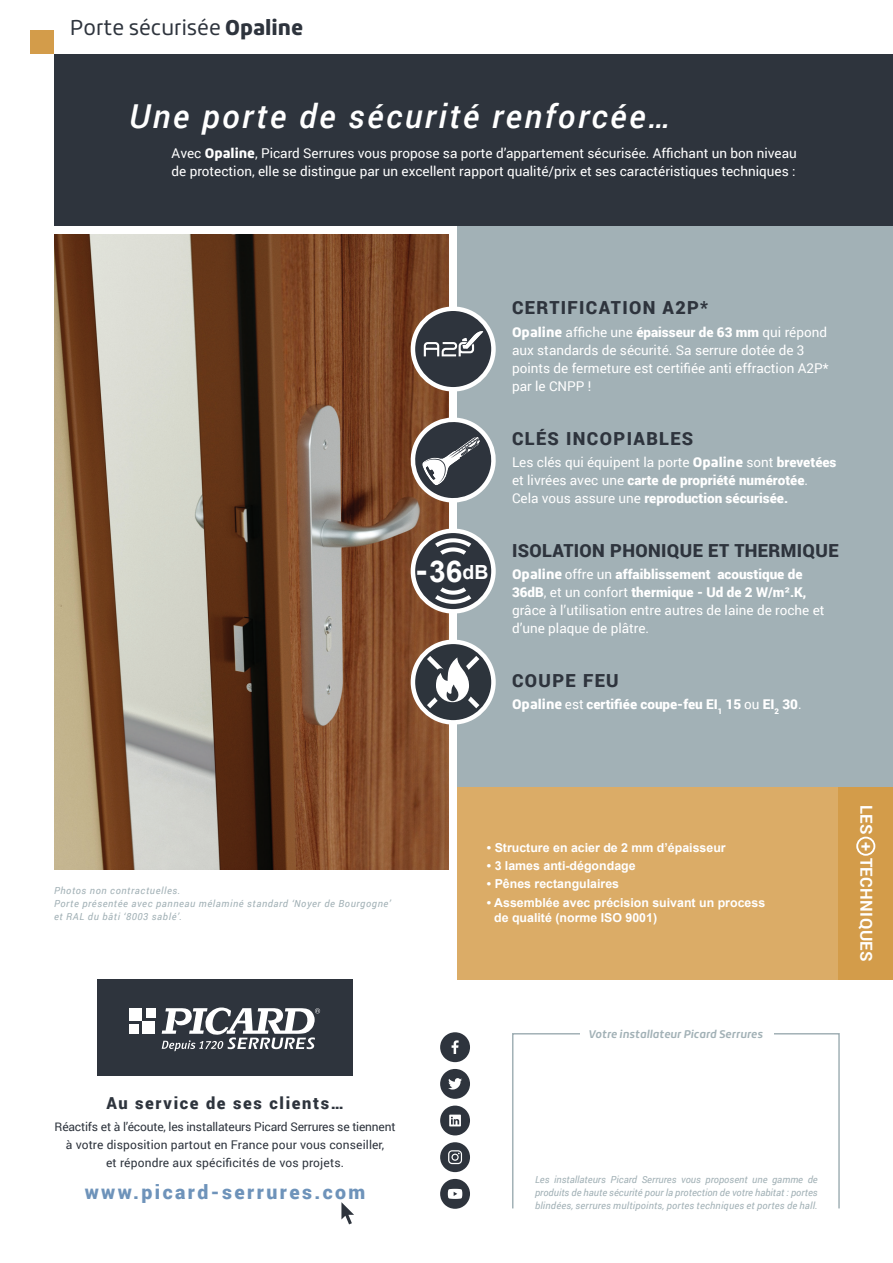
<style>
.page{position:relative;width:893px;height:1263px;background:#fff}
.page>*{position:absolute;margin:0;border:0;box-sizing:border-box;transform-origin:0 0}
.t1{font:italic 500 33px "Roboto";letter-spacing:.075em;color:#fff}
.t2{font:700 30px "Arial";color:#fff}
.t3{font:21px "Roihu";color:#2e343d}
.t4{font:900 19.5px "Roboto";letter-spacing:.125em;color:#6e93ba}
.t5{font:900 18px "Roboto";letter-spacing:.075em;color:#2e343d}
.t6{font:900 18px "Roboto";letter-spacing:.02em;color:#2e343d}
.t7{font:900 16.5px "Roboto";letter-spacing:.1em;color:#2e343d}
.t8{font:700 16.5px "Roboto";letter-spacing:.025em;color:#fff}
.t9{font:13.5px/18px "Roboto";color:#fff}
.t10{font:900 13.5px "Roboto";color:#fff}
.t11{font:700 12.3px/15px "Arial";color:#fff}
.t12{font:12px/18px "Roboto";letter-spacing:.01em;color:#2e343d;text-align:center}
.t13{font:italic 700 10.8px "Roihu";letter-spacing:.005em;color:#a2b1b6}
.t14{font:italic 9.75px/13.2px "Roboto";letter-spacing:.06em;color:#a2b1b6;text-align:justify}
.s1{font-weight:900}
.s2{font-family:"Roihu";font-weight:900}
.s3{font-size:33px}
.s4{font-size:19.5px}
.s5{font-family:"Roihu"}
.s6{font-weight:400}
</style>
<div class="page">
<div style="left:54px;top:54px;width:839px;height:172px;background:#2e343d"></div>
<div style="left:512px;top:1033px;width:328px;height:176px;border:2px solid #a2b1b6"></div>
<div style="left:580px;top:1016px;width:193px;height:63px;background:#fff"></div>
<div style="left:30px;top:30px;width:24px;height:24px;background:#d39c4a"></div>
<svg style="left:341px;top:1202px;width:13px;height:22px"></svg>
<div style="left:97px;top:979px;width:256px;height:97px;background:#2e343d"></div>
<div style="left:130px;top:1008px;width:12px;height:13px;background:#fff"></div>
<div style="left:146px;top:1008px;width:9px;height:9px;background:#fff"></div>
<div style="left:130px;top:1024px;width:9px;height:10px;background:#fff"></div>
<div style="left:142px;top:1021px;width:13px;height:13px;background:#fff"></div>
<svg style="left:162px;top:1007px;width:158px;height:44px"></svg>
<svg style="left:440px;top:1032px;width:30px;height:30px"></svg>
<svg style="left:440px;top:1069px;width:30px;height:30px"></svg>
<svg style="left:440px;top:1105px;width:30px;height:30px"></svg>
<svg style="left:440px;top:1142px;width:30px;height:30px"></svg>
<svg style="left:440px;top:1179px;width:30px;height:30px"></svg>
<div style="left:458px;top:226px;width:435px;height:561px;background:#a2b1b6"></div>
<div style="left:458px;top:787px;width:382px;height:192px;background:#dbac67"></div>
<img style="left:54px;top:235px;width:395px;height:634px">
<div style="left:413px;top:309px;width:80px;height:80px;background:#2e343d;border-radius:50%"></div>
<svg style="left:424px;top:331px;width:59px;height:25px"></svg>
<div style="left:411px;top:306px;width:85px;height:85px;border:4px solid #fff;border-radius:50%"></div>
<svg style="left:413px;top:642px;width:80px;height:80px"></svg>
<div style="left:411px;top:639px;width:85px;height:86px;border:4px solid #fff;border-radius:50%"></div>
<svg style="left:422px;top:651px;width:62px;height:62px"></svg>
<div style="left:413px;top:531px;width:80px;height:80px;background:#2e343d;border-radius:50%"></div>
<div style="left:411px;top:528px;width:85px;height:86px;border:4px solid #fff;border-radius:50%"></div>
<svg style="left:435px;top:538px;width:36px;height:17px"></svg>
<svg style="left:435px;top:587px;width:36px;height:17px"></svg>
<div style="left:839px;top:787px;width:54px;height:192px;background:#d39c4a"></div>
<div style="left:856px;top:837px;width:19px;height:19px;border:2px solid #fff;border-radius:50%"></div>
<svg style="left:406px;top:413px;width:90px;height:93px"></svg>
<p class="t3" style="left:70px;top:16px;width:234px">Porte sécurisée <span class="s1">Opaline</span></p>
<p class="t1" style="left:129px;top:93px;width:542px">Une porte de sécurité renforcée…</p>
<p class="t9" style="left:172px;top:143px;width:627px">Avec <span class="s2">Opaline</span>, Picard Serrures vous propose sa porte d’appartement sécurisée. Affichant un bon niveau</p>
<p class="t9" style="left:172px;top:161px;width:625px">de protection, elle se distingue par un excellent rapport qualité/prix et ses caractéristiques techniques :</p>
<p class="t2" style="left:416px;top:551px;width:74px"><span class="s3">-</span>36<span class="s4">dB</span></p>
<p class="t5" style="left:512px;top:295px;width:198px">CERTIFICATION A2P*</p>
<p class="t9" style="left:512px;top:322px;width:318px"><span class="s2">Opaline</span> affiche une <span class="s1">épaisseur de 63 mm</span> qui répond aux standards de sécurité. Sa serrure dotée de 3 points de fermeture est certifiée anti effraction A2P* par le CNPP !</p>
<p class="t5" style="left:512px;top:425px;width:183px">CLÉS INCOPIABLES</p>
<p class="t9" style="left:512px;top:452px;width:326px">Les clés qui équipent la porte <span class="s2">Opaline</span> sont <span class="s1">brevetées </span>et livrées avec une <span class="s1">carte de propriété numérotée</span>.<br>Cela vous assure une <span class="s1">reproduction sécurisée.</span></p>
<p class="t6" style="left:512px;top:538px;width:328px">ISOLATION PHONIQUE ET THERMIQUE</p>
<p class="t9" style="left:512px;top:565px;width:314px"><span class="s2">Opaline</span> offre un <span class="s1">affaiblissement acoustique de 36dB</span>, et un confort <span class="s1">thermique - Ud de 2 W/m².K, </span>grâce à l’utilisation entre autres de laine de roche et d’une plaque de plâtre.</p>
<p class="t5" style="left:512px;top:668px;width:108px">COUPE FEU</p>
<p class="t10" style="left:512px;top:695px;width:291px"><span class="s5">Opaline</span> <span class="s6">est</span> certifiée coupe-feu EI<sub>1</sub> 15 <span class="s6">ou</span> EI<sub>2</sub> 30<span class="s6">.</span></p>
<p class="t14" style="left:54px;top:884px;width:338px;text-align:left">Photos non contractuelles.<br>Porte présentée avec panneau mélaminé standard ‘Noyer de Bourgogne’ et RAL du bâti ‘8003 sablé’.</p>
<p class="t7" style="left:106px;top:1091px;width:239px">Au service de ses clients…</p>
<p class="t12" style="left:55px;top:1117px;width:342px">Réactifs et à l’écoute, les installateurs Picard Serrures se tiennent à votre disposition partout en France pour vous conseiller,<br>et répondre aux spécificités de vos projets.</p>
<h3 class="t4" style="left:85px;top:1178px;width:282px">www.picard-serrures.com</h3>
<p class="t11" style="left:487px;top:840px;width:240px">• Structure en acier de 2 mm d’épaisseur</p>
<p class="t11" style="left:487px;top:858px;width:150px">• 3 lames anti-dégondage</p>
<p class="t11" style="left:487px;top:877px;width:134px">• Pênes rectangulaires</p>
<p class="t11" style="left:494px;top:895px;width:272px;text-indent:-7px">• Assemblée avec précision suivant un process de qualité (norme ISO 9001)</p>
<p class="t13" style="left:588px;top:1027px;width:176px">Votre installateur Picard Serrures</p>
<p class="t8" style="left:878px;top:805px;width:158px;rotate:90deg">LES + TECHNIQUES</p>
<p class="t14" style="left:535px;top:1172px;width:284px">Les installateurs Picard Serrures vous proposent une gamme de produits de haute sécurité pour la protection de votre habitat : portes blindées, serrures multipoints, portes techniques et portes de hall.</p>
</div>
